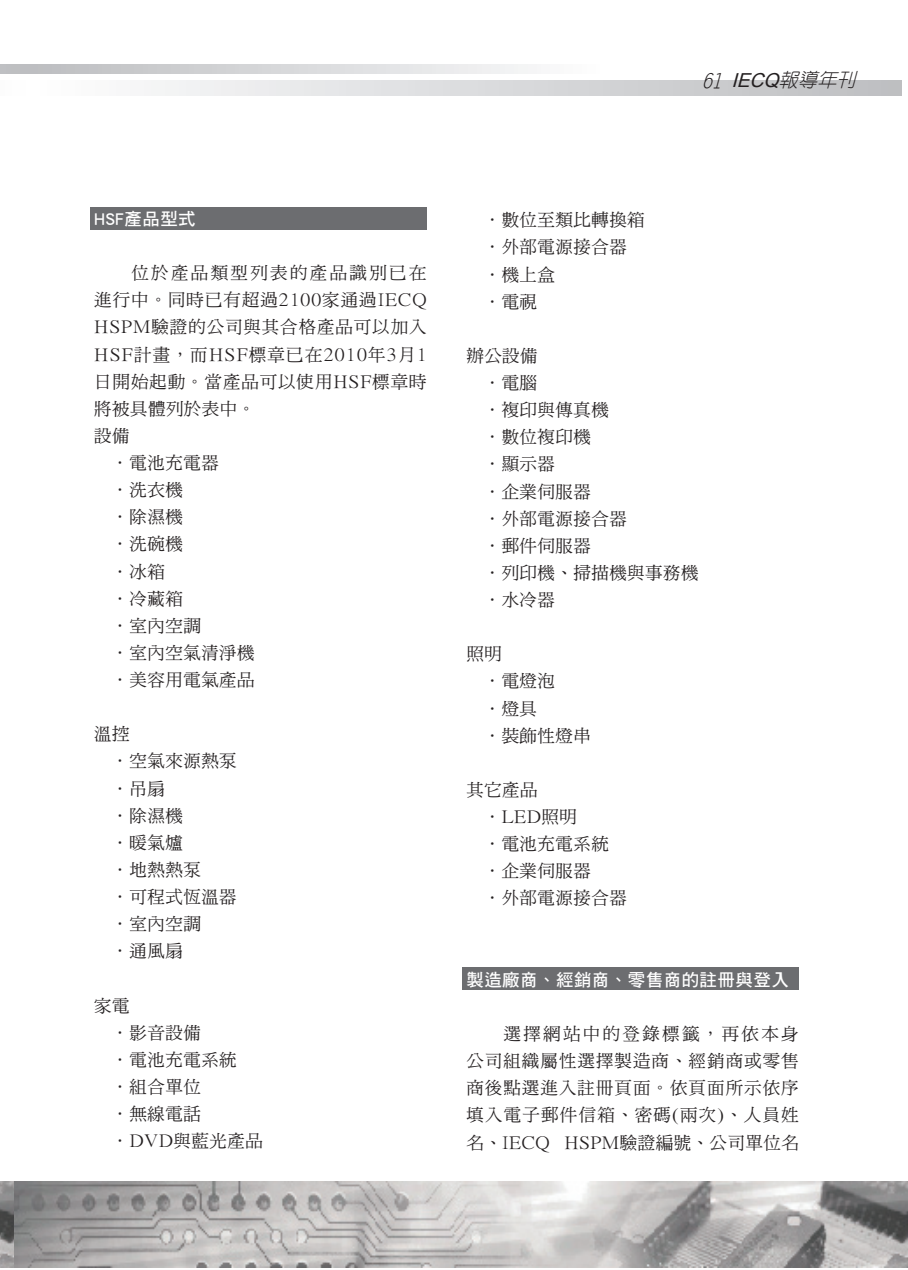
<style>
.page{position:relative;width:908px;height:1270px;background:#fff}
.page>*{position:absolute;margin:0;border:0;box-sizing:border-box;transform-origin:0 0}
.t1{font:italic 300 19.25px "Yen Round";color:#231f20}
.t2{font:17.5px/27.1px "DF Ming Md HK BF";letter-spacing:.025em;color:#231f20}
.t3{font:17.5px "DF Ming Md HK BF";letter-spacing:.05em;color:#231f20}
.t4{font:17.5px "DF Hei Std W7";letter-spacing:.025em;color:#fff}
.t5{font:17.5px "DF Ming Md HK BF";letter-spacing:.07em;color:#231f20}
.t6{font:17.5px "DF Ming Md HK BF";letter-spacing:.055em;color:#231f20}
.t7{font:17.5px "DF Ming Md HK BF";letter-spacing:.135em;color:#231f20}
.s1{font-family:"Arial";font-weight:400}
</style>
<div class="page">
<img style="left:0;top:1181px;width:15px;height:86px">
<img style="left:15px;top:1181px;width:893px;height:86px">
<svg style="left:0;top:65px;width:528px;height:8px;background:#d6d7d9"></svg>
<svg style="left:151px;top:80px;width:751px;height:15px;background:#d8d8da"></svg>
<div style="left:90px;top:208px;width:337px;height:22px;background:#6c6d70"></div>
<div style="left:462px;top:967px;width:337px;height:23px;background:#6c6d70"></div>
<p class="t1" style="left:702px;top:70px;width:160px">61 <span class="s1">IECQ</span>報導年刊</p>
<p class="t4" style="left:94px;top:209px;width:103px">HSF產品型式</p>
<p class="t7" style="left:131px;top:264px;width:297px">位於產品類型列表的產品識別已在</p>
<p class="t6" style="left:94px;top:291px;width:334px">進行中。同時已有超過2100家通過IECQ</p>
<p class="t3" style="left:94px;top:318px;width:334px">HSPM驗證的公司與其合格產品可以加入</p>
<p class="t5" style="left:94px;top:345px;width:334px">HSF計畫，而HSF標章已在2010年3月1</p>
<p class="t3" style="left:94px;top:373px;width:334px">日開始起動。當產品可以使用HSF標章時</p>
<p class="t2" style="left:94px;top:396px;width:163px">將被具體列於表中。</p>
<p class="t2" style="left:94px;top:423px;width:37px">設備</p>
<p class="t2" style="left:112px;top:450px;width:109px">．電池充電器</p>
<p class="t2" style="left:112px;top:477px;width:73px">．洗衣機</p>
<p class="t2" style="left:112px;top:504px;width:73px">．除濕機</p>
<p class="t2" style="left:112px;top:531px;width:73px">．洗碗機</p>
<p class="t2" style="left:112px;top:559px;width:55px">．冰箱</p>
<p class="t2" style="left:112px;top:586px;width:73px">．冷藏箱</p>
<p class="t2" style="left:112px;top:613px;width:91px">．室內空調</p>
<p class="t2" style="left:112px;top:640px;width:145px">．室內空氣清淨機</p>
<p class="t2" style="left:112px;top:667px;width:145px">．美容用電氣產品</p>
<p class="t2" style="left:112px;top:721px;width:127px;text-indent:-17px">溫控<br>．空氣來源熱泵．吊扇<br>．除濕機<br>．暖氣爐<br>．地熱熱泵<br>．可程式恆溫器．室內空調<br>．通風扇</p>
<p class="t2" style="left:112px;top:993px;width:153px;text-indent:-17px">家電<br>．影音設備<br>．電池充電系統<br>．組合單位<br>．無線電話．DVD與藍光產品</p>
<p class="t2" style="left:484px;top:207px;width:162px">．數位至類比轉換箱．外部電源接合器．機上盒<br>．電視</p>
<p class="t2" style="left:484px;top:343px;width:216px;text-indent:-17px">辦公設備<br>．電腦<br>．複印與傳真機<br>．數位複印機<br>．顯示器<br>．企業伺服器<br>．外部電源接合器<br>．郵件伺服器<br>．列印機、掃描機與事務機．水冷器</p>
<p class="t2" style="left:484px;top:641px;width:109px;text-indent:-17px">照明<br>．電燈泡<br>．燈具<br>．裝飾性燈串</p>
<p class="t2" style="left:484px;top:777px;width:145px;text-indent:-17px">其它產品<br>．LED照明<br>．電池充電系統．企業伺服器<br>．外部電源接合器</p>
<p class="t4" style="left:466px;top:970px;width:324px">製造廠商、經銷商、零售商的註冊與登入</p>
<p class="t2" style="left:466px;top:1021px;width:334px;text-align:justify;text-indent:37px">選擇網站中的登錄標籤，再依本身公司組織屬性選擇製造商、經銷商或零售商後點選進入註冊頁面。依頁面所示依序填入電子郵件信箱、密碼(兩次)、人員姓名、IECQ HSPM驗證編號、公司單位名</p>
</div>
